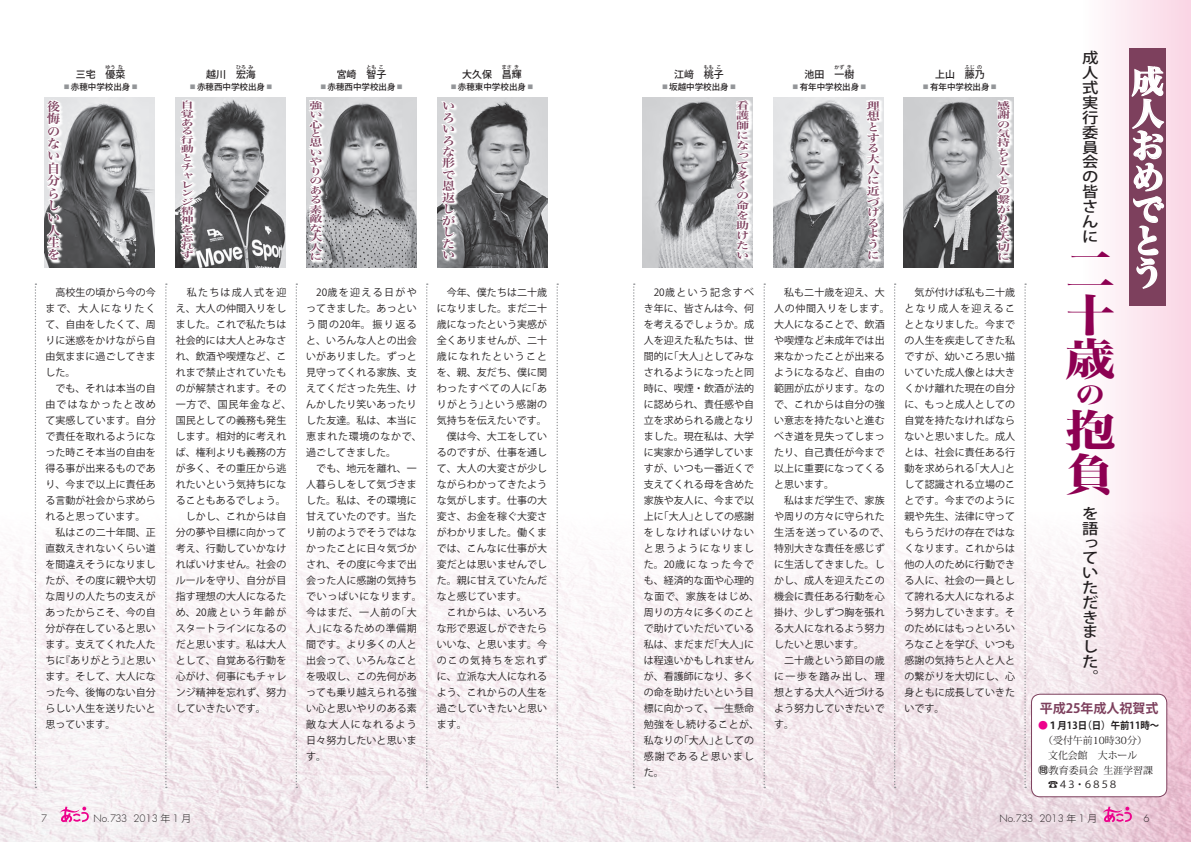
<style>
.page{position:relative;width:1191px;height:842px;background:#fff}
.page>*{position:absolute;margin:0;border:0;box-sizing:border-box;transform-origin:0 0}
.t1{font:44.6px/44.6px "Hiragino Min W8 90 msp RKSJ H";color:#8d0052;text-align:justify;scale:1.11 1}
.t2{font:31.9px/31.9px "Hiragino Min W8 90 msp RKSJ H";color:#fff}
.t3{font:25.5px "Hiragino Min W8 90 msp RKSJ H";color:#8d0052;scale:1.11 1}
.t4{font:500 14.7px/14.8px "Koz Go Pro";color:#231f20;text-align:justify;scale:1.11 1}
.t5{font:700 13px "Koz Go Pro";color:#7d405d}
.t6{font:12.4px/12.4px "Hira Min Pro W6";color:#7d405d;scale:1.05 1}
.t7{font:11.4px/11.4px "Hira Min Pro W6";color:#7d405d;scale:1.14 1}
.t8{font:10.7px/10.7px "Hira Min Pro W6";color:#7d405d;scale:1.22 1}
.t9{font:10px/16px "Koz Go Pro";letter-spacing:.005em;color:#231f20}
.t10{font:10px/10px "Hira Min Pro W6";color:#7d405d;scale:1.3 1}
.t11{font:500 9.9px "Koz Go Pro";color:#231f20}
.t12{font:9.9px/15.1px "Koz Min Pro";color:#231f20}
.t13{font:300 9.9px "Futura";color:#231f20}
.t14{font:700 9.9px "Koz Go Pro";color:#231f20;scale:.95 1}
.t15{font:9.9px "Koz Go Pro";letter-spacing:-.16em;color:#231f20}
.t16{font:9.5px/9.5px "Hira Min Pro W6";color:#7d405d;scale:1.37 1}
.t17{font:8.8px/8.8px "Hira Min Pro W6";color:#7d405d;scale:1.47 1}
.t18{font:500 8.5px "Koz Go Pro";color:#231f20}
.t19{font:500 5px "Koz Go Pro";color:#231f20}
.s1{color:#939598}
.s2{font-family:"Koz Min Pro";font-weight:400;color:#ed028c}
.s3{font-family:"Shin Go Pro";font-weight:500;font-size:10.6px}
.s4{font-family:"Koz Go Pro"}
</style>
<div class="page">
<img style="left:0;top:419px;width:1049px;height:423px">
<svg style="left:1049px;top:0;width:142px;height:842px"></svg>
<img style="left:903px;top:97px;width:110px;height:170px">
<img style="left:773px;top:97px;width:110px;height:170px">
<img style="left:643px;top:97px;width:110px;height:170px">
<img style="left:437px;top:97px;width:111px;height:170px">
<img style="left:306px;top:97px;width:110px;height:170px">
<img style="left:176px;top:97px;width:110px;height:170px">
<img style="left:44px;top:97px;width:110px;height:170px">
<svg style="left:35px;top:283px;width:1px;height:505px"></svg>
<svg style="left:165px;top:283px;width:2px;height:505px"></svg>
<svg style="left:296px;top:283px;width:1px;height:505px"></svg>
<svg style="left:426px;top:283px;width:2px;height:505px"></svg>
<svg style="left:633px;top:283px;width:2px;height:505px"></svg>
<svg style="left:763px;top:283px;width:2px;height:505px"></svg>
<svg style="left:894px;top:283px;width:1px;height:505px"></svg>
<div style="left:1129px;top:48px;width:37px;height:258px;background:#7d405d"></div>
<svg style="left:1131px;top:66px;width:34px;height:223px"></svg>
<svg style="left:991px;top:99px;width:23px;height:169px"></svg>
<svg style="left:881px;top:99px;width:3px;height:164px"></svg>
<svg style="left:864px;top:98px;width:17px;height:170px"></svg>
<svg style="left:733px;top:98px;width:20px;height:163px"></svg>
<svg style="left:439px;top:100px;width:24px;height:161px"></svg>
<svg style="left:324px;top:99px;width:3px;height:166px"></svg>
<svg style="left:306px;top:99px;width:18px;height:169px"></svg>
<svg style="left:179px;top:99px;width:19px;height:164px"></svg>
<svg style="left:177px;top:98px;width:19px;height:163px"></svg>
<svg style="left:46px;top:99px;width:19px;height:165px"></svg>
<svg style="left:44px;top:98px;width:18px;height:164px"></svg>
<svg style="left:556px;top:283px;width:2px;height:505px"></svg>
<svg style="left:1024px;top:283px;width:2px;height:505px"></svg>
<div style="left:1031px;top:694px;width:135px;height:103px;background:#fff;border-radius:9px"></div>
<div style="left:1031px;top:694px;width:136px;height:103px;border:1px solid #7d405d;border-radius:9px"></div>
<svg style="left:1102px;top:806px;width:30px;height:16px"></svg>
<svg style="left:60px;top:806px;width:29px;height:16px"></svg>
<svg style="left:1144px;top:814px;width:5px;height:8px"></svg>
<p class="t19" style="left:106px;top:64px;width:11px">ゆう</p>
<p class="t19" style="left:118px;top:64px;width:6px">な</p>
<p class="t18" style="left:62px;top:81px;width:78px"><span class="s1">▪</span>赤穂中学校出身<span class="s1">▪</span></p>
<p class="t11" style="left:76px;top:68px;width:51px">三宅　優菜</p>
<p class="t19" style="left:236px;top:64px;width:11px">ひろ</p>
<p class="t19" style="left:248px;top:64px;width:6px">み</p>
<p class="t18" style="left:189px;top:81px;width:87px"><span class="s1">▪</span>赤穂西中学校出身<span class="s1">▪</span></p>
<p class="t11" style="left:206px;top:68px;width:51px">越川　宏海</p>
<p class="t19" style="left:366px;top:64px;width:11px">とも</p>
<p class="t19" style="left:379px;top:64px;width:6px">こ</p>
<p class="t18" style="left:319px;top:81px;width:87px"><span class="s1">▪</span>赤穂西中学校出身<span class="s1">▪</span></p>
<p class="t11" style="left:337px;top:68px;width:51px">宮崎　智子</p>
<p class="t19" style="left:502px;top:64px;width:11px">まさ</p>
<p class="t19" style="left:514px;top:64px;width:6px">き</p>
<p class="t18" style="left:449px;top:81px;width:87px"><span class="s1">▪</span>赤穂東中学校出身<span class="s1">▪</span></p>
<p class="t11" style="left:462px;top:68px;width:61px">大久保　昌輝</p>
<p class="t19" style="left:704px;top:64px;width:11px">もも</p>
<p class="t19" style="left:716px;top:64px;width:6px">こ</p>
<p class="t18" style="left:660px;top:81px;width:78px"><span class="s1">▪</span>坂越中学校出身<span class="s1">▪</span></p>
<p class="t11" style="left:674px;top:68px;width:51px">江﨑　桃子</p>
<p class="t19" style="left:834px;top:64px;width:11px">かず</p>
<p class="t19" style="left:846px;top:64px;width:6px">き</p>
<p class="t18" style="left:791px;top:81px;width:78px"><span class="s1">▪</span>有年中学校出身<span class="s1">▪</span></p>
<p class="t11" style="left:804px;top:68px;width:51px">池田　一樹</p>
<p class="t19" style="left:964px;top:64px;width:11px">ふじ</p>
<p class="t19" style="left:977px;top:64px;width:6px">の</p>
<p class="t18" style="left:921px;top:81px;width:78px"><span class="s1">▪</span>有年中学校出身<span class="s1">▪</span></p>
<p class="t11" style="left:935px;top:68px;width:51px">上山　藤乃</p>
<p class="t6" style="left:47px;top:99px;width:14px">後悔のない自分らしい人生を</p>
<p class="t17" style="left:181px;top:100px;width:10px">自覚ある行動とチャレンジ精神を忘れず</p>
<p class="t16" style="left:309px;top:99px;width:11px">強い心と思いやりのある素敵な大人に</p>
<p class="t7" style="left:442px;top:99px;width:13px">いろいろな形で恩返しがしたい</p>
<p class="t10" style="left:736px;top:99px;width:11px">看護師になって多くの命を助けたい</p>
<p class="t8" style="left:867px;top:99px;width:12px">理想とする大人に近づけるように</p>
<p class="t16" style="left:997px;top:99px;width:11px">感謝の気持ちと人との繋がりを大切に</p>
<p class="t9" style="left:45px;top:285px;width:112px">　高校生の頃から今の今まで、大人になりたくて、自由をしたくて、周りに迷惑をかけながら自由気ままに過ごしてきました。<br>　でも、それは本当の自由ではなかったと改めて実感しています。自分で責任を取れるようになった時こそ本当の自由を得る事が出来るものであり、今まで以上に責任ある言動が社会から求められると思っています。　私はこの二十年間、正直数えきれないくらい道を間違えそうになりましたが、その度に親や大切な周りの人たちの支えがあったからこそ、今の自分が存在していると思います。支えてくれた人たちに『ありがとう』と思います。そして、大人になった今、後悔のない自分らしい人生を送りたいと思っています。</p>
<p class="t9" style="left:176px;top:285px;width:117px">　私たちは成人式を迎え、大人の仲間入りをしました。これで私たちは社会的には大人とみなされ、飲酒や喫煙など、これまで禁止されていたものが解禁されます。その一方で、国民年金など、国民としての義務も発生します。相対的に考えれば、権利よりも義務の方が多く、その重圧から逃れたいという気持ちになることもあるでしょう。　しかし、これからは自分の夢や目標に向かって考え、行動していかなければいけません。社会のルールを守り、自分が目指す理想の大人になるため、20歳という年齢がスタートラインになるのだと思います。私は大人として、自覚ある行動を心がけ、何事にもチャレンジ精神を忘れず、努力していきたいです。</p>
<p class="t9" style="left:306px;top:285px;width:117px">　20歳を迎える日がやってきました。あっという間の20年。振り返ると、いろんな人との出会いがありました。ずっと見守ってくれる家族、支えてくださった先生、けんかしたり笑いあったりした友達。私は、本当に恵まれた環境のなかで、過ごしてきました。<br>　でも、地元を離れ、一人暮らしをして気づきました。私は、その環境に甘えていたのです。当たり前のようでそうではなかったことに日々気づかされ、その度に今まで出会った人に感謝の気持ちでいっぱいになります。今はまだ、一人前の「大人」になるための準備期間です。より多くの人と出会って、いろんなことを吸収し、この先何があっても乗り越えられる強い心と思いやりのある素敵な大人になれるよう日々努力したいと思います。</p>
<p class="t9" style="left:437px;top:285px;width:112px">　今年、僕たちは二十歳になりました。まだ二十歳になったという実感が全くありませんが、二十歳になれたということを、親、友だち、僕に関わったすべての人に「ありがとう」という感謝の気持ちを伝えたいです。　僕は今、大工をしているのですが、仕事を通して、大人の大変さが少しながらわかってきたような気がします。仕事の大変さ、お金を稼ぐ大変さがわかりました。働くまでは、こんなに仕事が大変だとは思いませんでした。親に甘えていたんだなと感じています。<br>　これからは、いろいろな形で恩返しができたらいいな、と思います。今のこの気持ちを忘れずに、立派な大人になれるよう、これからの人生を過ごしていきたいと思います。</p>
<p class="t9" style="left:643px;top:285px;width:117px">　20歳という記念すべき年に、皆さんは今、何を考えるでしょうか。成人を迎えた私たちは、世間的に「大人」としてみなされるようになったと同時に、喫煙・飲酒が法的に認められ、責任感や自立を求められる歳となりました。現在私は、大学に実家から通学していますが、いつも一番近くで支えてくれる母を含めた家族や友人に、今まで以上に「大人」としての感謝をしなければいけないと思うようになりました。20歳になった今でも、経済的な面や心理的な面で、家族をはじめ、周りの方々に多くのことで助けていただいている私は、まだまだ「大人」には程遠いかもしれませんが、看護師になり、多くの命を助けたいという目標に向かって、一生懸命勉強をし続けることが、私なりの「大人」としての感謝であると思いました。</p>
<p class="t9" style="left:774px;top:285px;width:117px">　私も二十歳を迎え、大人の仲間入りをします。大人になることで、飲酒や喫煙など未成年では出来なかったことが出来るようになるなど、自由の範囲が広がります。なので、これからは自分の強い意志を持たないと進むべき道を見失ってしまったり、自己責任が今まで以上に重要になってくると思います。<br>　私はまだ学生で、家族や周りの方々に守られた生活を送っているので、特別大きな責任を感じずに生活してきました。しかし、成人を迎えたこの機会に責任ある行動を心掛け、少しずつ胸を張れる大人になれるよう努力したいと思います。<br>　二十歳という節目の歳に一歩を踏み出し、理想とする大人へ近づけるよう努力していきたいです。</p>
<p class="t9" style="left:904px;top:285px;width:112px;text-align:justify">　気が付けば私も二十歳となり成人を迎えることとなりました。今までの人生を疾走してきた私ですが、幼いころ思い描いていた成人像とは大きくかけ離れた現在の自分に、もっと成人としての自覚を持たなければならないと思いました。成人とは、社会に責任ある行動を求められる「大人」として認識される立場のことです。今までのように親や先生、法律に守ってもらうだけの存在ではなくなります。これからは他の人のために行動できる人に、社会の一員として誇れる大人になれるよう努力していきます。そのためにはもっといろいろなことを学び、いつも感謝の気持ちと人と人との繋がりを大切にし、心身ともに成長していきたいです。</p>
<h3 class="t4" style="left:1082px;top:51px;width:16px">成人式実行委員会の皆さんに</h3>
<h1 class="t1" style="left:1065px;top:250px;width:45px">二十歳</h1>
<h3 class="t3" style="left:1076px;top:382px;width:25px">の</h3>
<h1 class="t1" style="left:1065px;top:410px;width:46px">抱負</h1>
<h3 class="t4" style="left:1082px;top:507px;width:16px">を語っていただきました。</h3>
<h2 class="t2" style="left:1132px;top:67px;width:33px">成人おめでとう</h2>
<h3 class="t5" style="left:1039px;top:700px;width:120px">平成25年成人祝賀式</h3>
<p class="t14" style="left:1038px;top:719px;width:129px"><span class="s2">●</span>１月13日（日）午前11時～</p>
<p class="t12" style="left:1038px;top:732px;width:116px">　（受付午前10時30分）　文化会館　大ホール<br><span class="s3">問</span>教育委員会生涯学習課</p>
<p class="t15" style="left:1048px;top:778px;width:71px">☎４３・６８５８</p>
<p class="t13" style="left:94px;top:812px;width:99px">No.733 2013 <span class="s4">年</span> 1 <span class="s4">月</span></p>
<p class="t13" style="left:999px;top:812px;width:99px">No.733 2013 <span class="s4">年</span> 1 <span class="s4">月</span></p>
</div>
